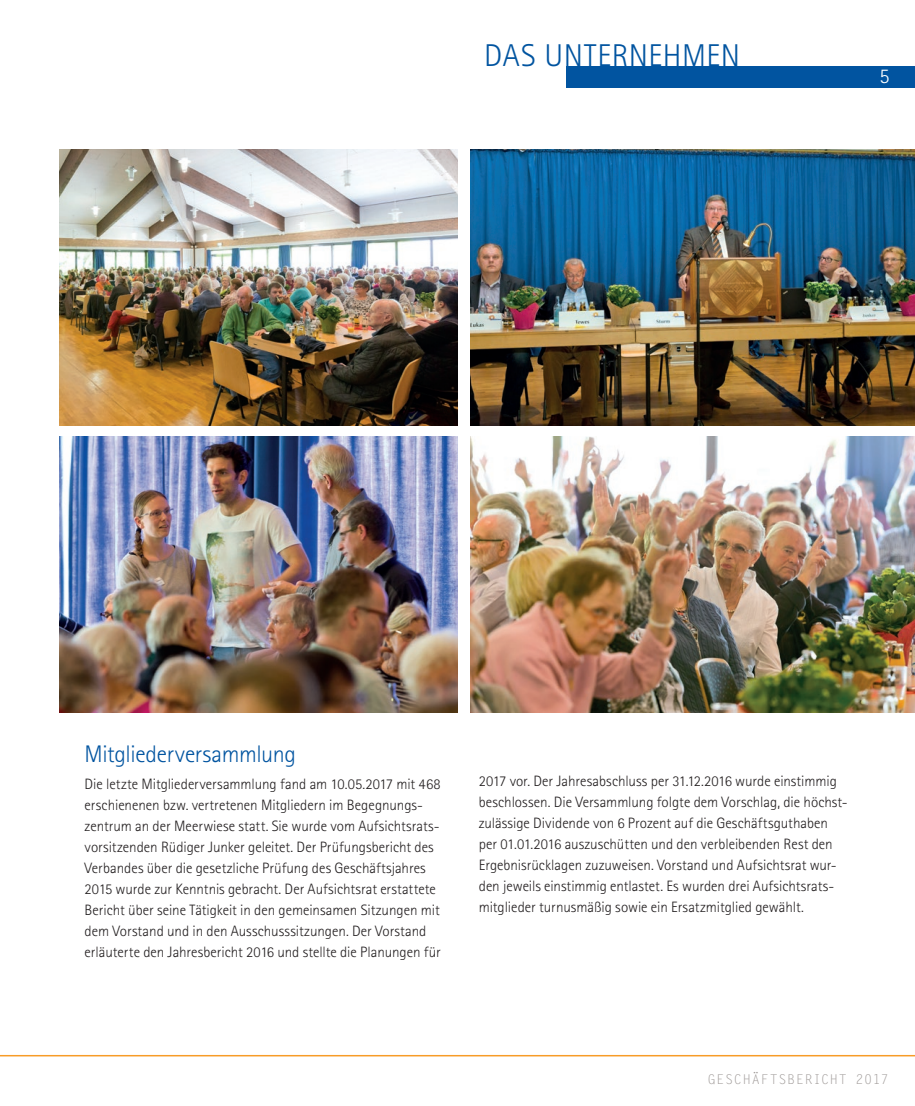
<style>
.page{position:relative;width:915px;height:1106px;background:#fff}
.page>*{position:absolute;margin:0;border:0;box-sizing:border-box;transform-origin:0 0}
.t1{font:300 31.5px "Rotis Sans Serif";letter-spacing:.015em;color:#0154a0}
.t2{font:300 24px "Rotis Sans Serif Std";letter-spacing:-.015em;color:#0154a0}
.t3{font:300 21px "Rotis Sans Serif";color:#fff}
.t4{font:300 15px/21px "Rotis Sans Serif Std";color:#231f20}
.t5{font:13.5px "Letter Gothic Std";letter-spacing:.045em;color:#9f9a98}
</style>
<div class="page">
<div style="left:566px;top:66px;width:348px;height:21px;background:#0154a0"></div>
<hr style="left:0;top:1054px;width:914px;height:2px;background:#f89c27">
<img style="left:60px;top:149px;width:397px;height:276px">
<img style="left:60px;top:436px;width:397px;height:276px">
<img style="left:470px;top:149px;width:444px;height:276px">
<img style="left:470px;top:436px;width:444px;height:276px">
<h1 class="t1" style="left:484px;top:37px;width:257px">DAS UNTERNEHMEN</h1>
<h3 class="t3" style="left:879px;top:64px;width:12px">5</h3>
<h2 class="t2" style="left:85px;top:740px;width:213px">Mitgliederversammlung</h2>
<p class="t4" style="left:85px;top:773px;width:357px">Die letzte Mitgliederversammlung fand am 10.05.2017 mit 468 erschienenen bzw. vertretenen Mitgliedern im Begegnungs&shy;zentrum an der Meerwiese statt. Sie wurde vom Aufsichtsrats&shy;vorsitzenden Rüdiger Junker geleitet. Der Prüfungsbericht des Verbandes über die gesetzliche Prüfung des Geschäftsjahres 2015 wurde zur Kenntnis gebracht. Der Aufsichtsrat erstattete Bericht über seine Tätigkeit in den gemeinsamen Sitzungen mit dem Vorstand und in den Ausschusssitzungen. Der Vorstand erläuterte den Jahresbericht 2016 und stellte die Planungen für</p>
<p class="t4" style="left:478px;top:770px;width:370px">2017 vor. Der Jahresabschluss per 31.12.2016 wurde einstimmig beschlossen. Die Versammlung folgte dem Vorschlag, die höchst&shy;zulässige Dividende von 6 Prozent auf die Geschäftsguthaben per 01.01.2016 auszuschütten und den verbleibenden Rest den Ergebnisrücklagen zuzuweisen. Vorstand und Aufsichtsrat wur&shy;den jeweils einstimmig entlastet. Es wurden drei Aufsichtsrats&shy;mitglieder turnusmäßig sowie ein Ersatzmitglied gewählt.</p>
<p class="t5" style="left:707px;top:1071px;width:183px">GESCHÄFTSBERICHT 2017</p>
</div>
